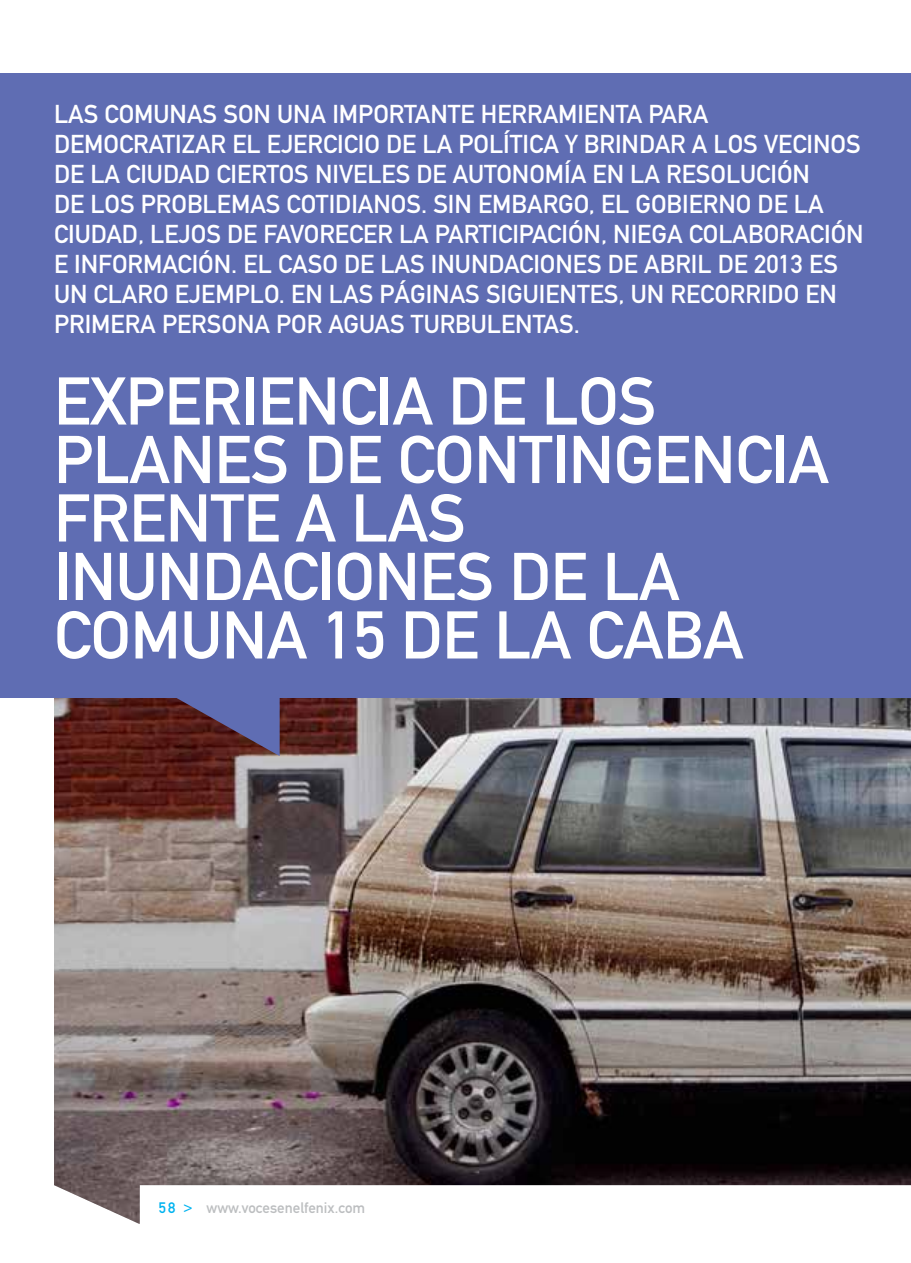
<style>
.page{position:relative;width:911px;height:1263px;background:#fff}
.page>*{position:absolute;margin:0;border:0;box-sizing:border-box;transform-origin:0 0}
.t1{font:66.3px/58.5px "DIN Mittelschrift";letter-spacing:-.005em;color:#fff}
.t2{font:25.5px/30px "DIN Mittelschrift";color:#fff}
.t3{font:15px "DIN Mittelschrift";color:#bcbec0}
.s1{color:#00b3f0}
</style>
<div class="page">
<img style="left:54px;top:698px;width:857px;height:526px">
<div style="left:0;top:74px;width:911px;height:624px;background:#5f6db3"></div>
<svg style="left:176px;top:698px;width:104px;height:58px;background:#5a4565"></svg>
<p class="t2" style="left:54px;top:99px;width:811px">LAS COMUNAS SON UNA IMPORTANTE HERRAMIENTA PARA DEMOCRATIZAR EL EJERCICIO DE LA POLÍTICA Y BRINDAR A LOS VECINOS DE LA CIUDAD CIERTOS NIVELES DE AUTONOMÍA EN LA RESOLUCIÓN<br>DE LOS PROBLEMAS COTIDIANOS. SIN EMBARGO, EL GOBIERNO DE LA CIUDAD, LEJOS DE FAVORECER LA PARTICIPACIÓN, NIEGA COLABORACIÓN E INFORMACIÓN. EL CASO DE LAS INUNDACIONES DE ABRIL DE 2013 ES UN CLARO EJEMPLO. EN LAS PÁGINAS SIGUIENTES, UN RECORRIDO EN PRIMERA PERSONA POR AGUAS TURBULENTAS.</p>
<h1 class="t1" style="left:54px;top:372px;width:776px">EXPERIENCIA DE LOS<br>PLANES DE CONTINGENCIA<br>FRENTE A LAS<br>INUNDACIONES DE LA<br>COMUNA 15 DE LA CABA</h1>
<p class="t3" style="left:159px;top:1199px;width:208px"><span class="s1">58 &gt;</span> WWW.VOCESENELFENIX.COM</p>
</div>
